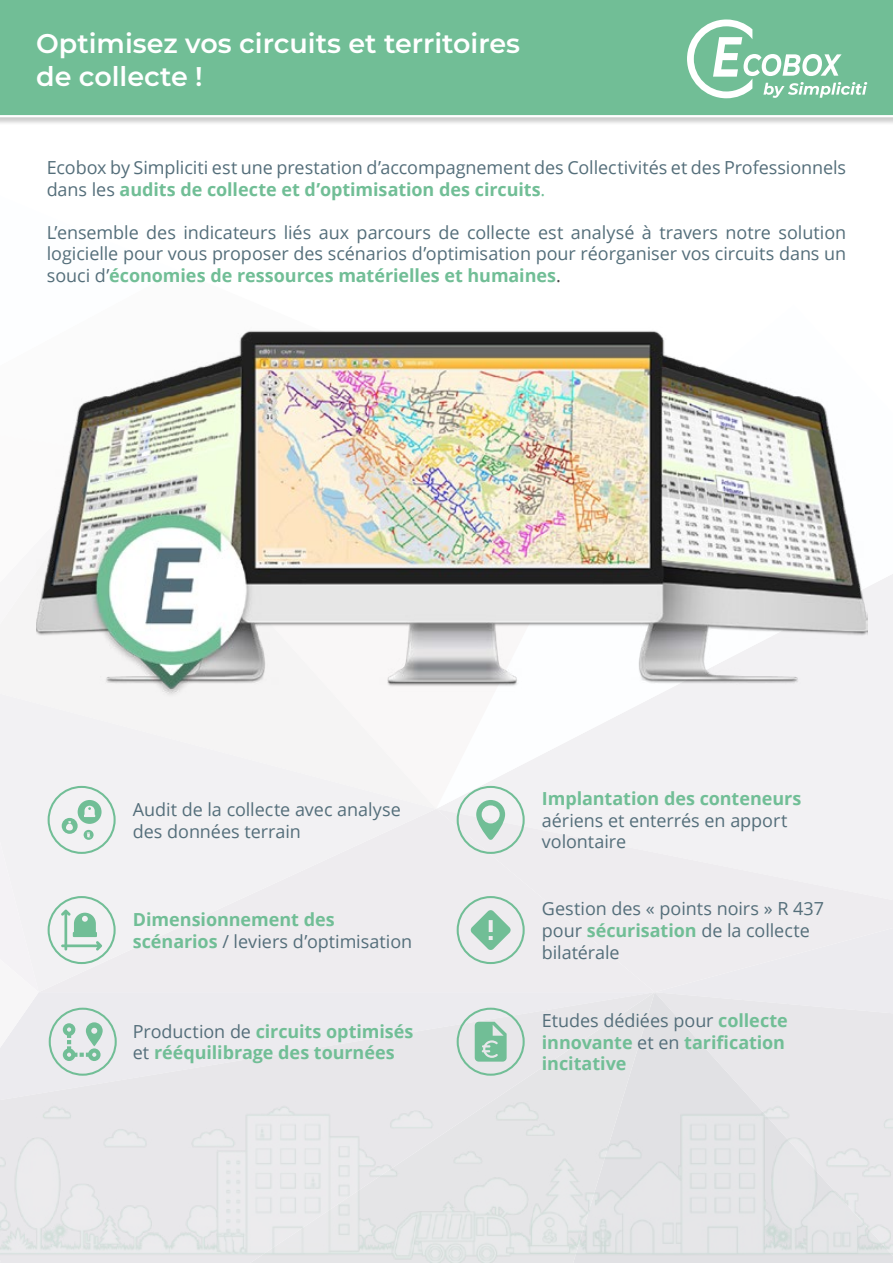
<style>
.page{position:relative;width:893px;height:1263px;background:#fff}
.page>*{position:absolute;margin:0;border:0;box-sizing:border-box;transform-origin:0 0}
.t1{font:600 27px/32.4px "Montserrat";color:#fff}
.t2{font:18px/21.6px "Open Sans";letter-spacing:-.005em;color:#546e7a}
.t3{font:700 18px/21.6px "Open Sans";letter-spacing:-.005em;color:#71be96}
.s1{font-weight:700;color:#71be96}
.s2{color:#71be96}
.s3{color:#494849}
.s4{font-weight:400;color:#546e7a}
</style>
<div class="page">
<div style="left:655px;top:809px;width:238px;height:183px;background:#eeecef"></div>
<div style="left:615px;top:574px;width:278px;height:235px;background:#f2f1f3"></div>
<div style="left:655px;top:992px;width:238px;height:110px;background:#e8e7ea"></div>
<div style="left:436px;top:809px;width:219px;height:183px;background:#eeecef"></div>
<svg style="left:437px;top:717px;width:178px;height:92px"></svg>
<div style="left:0;top:694px;width:436px;height:298px;background:#f2f1f3"></div>
<div style="left:1px;top:574px;width:35px;height:50px;background:#f5f4f4"></div>
<div style="left:0;top:992px;width:655px;height:110px;background:#e8e7ea"></div>
<div style="left:0;top:842px;width:39px;height:206px;background:#f4f2f5"></div>
<div style="left:0;top:0;width:893px;height:126px;background:#000;opacity:.2"></div>
<div style="left:0;top:0;width:893px;height:115px;background:#71be96"></div>
<hr style="left:0;top:115px;width:893px;height:2px;background:#fff">
<img style="left:36px;top:330px;width:831px;height:378px">
<svg style="left:663px;top:19px;width:230px;height:394px"></svg>
<svg style="left:48px;top:786px;width:68px;height:68px"></svg>
<svg style="left:457px;top:786px;width:68px;height:68px"></svg>
<svg style="left:48px;top:896px;width:68px;height:68px"></svg>
<svg style="left:457px;top:896px;width:68px;height:68px;background:#cbdfd6"></svg>
<svg style="left:49px;top:1008px;width:68px;height:68px;background:#cfe0da"></svg>
<svg style="left:457px;top:1008px;width:68px;height:68px;background:#c3dad0"></svg>
<img style="left:0;top:1102px;width:893px;height:161px">
<h1 class="t1" style="left:36px;top:26px;width:485px">Optimisez vos circuits et territoires de collecte !</h1>
<p class="t2" style="left:47px;top:156px;width:801px">Ecobox by Simpliciti est une prestation d’accompagnement des Collectivités et des Professionnels dans les <span class="s1">audits de collecte et d’optimisation des circuits</span><span class="s2">.</span></p>
<p class="t2" style="left:47px;top:221px;width:801px;text-align:justify">L’ensemble des indicateurs liés aux parcours de collecte est analysé à travers notre solution logicielle pour vous proposer des scénarios d’optimisation pour réorganiser vos circuits dans un souci d’<span class="s1">économies de ressources matérielles et humaines</span><span class="s3">.</span></p>
<p class="t2" style="left:133px;top:798px;width:269px">Audit de la collecte avec analyse des données terrain</p>
<p class="t3" style="left:133px;top:908px;width:281px">Dimensionnement des scénarios <span class="s4">/ leviers d’optimisation</span></p>
<p class="t3" style="left:133px;top:1020px;width:282px"><span class="s4">Production de</span> circuits optimisés <span class="s4">et</span> rééquilibrage des tournées</p>
<p class="t3" style="left:542px;top:787px;width:261px">Implantation des conteneurs</p>
<p class="t2" style="left:542px;top:809px;width:247px">aériens et enterrés en apport volontaire</p>
<p class="t2" style="left:542px;top:897px;width:284px">Gestion des « points noirs » R 437 pour <span class="s1">sécurisation</span> de la collecte bilatérale</p>
<p class="t3" style="left:542px;top:1009px;width:247px"><span class="s4">Etudes dédiées pour</span> collecte innovante <span class="s4">et en</span> tarification incitative</p>
</div>
